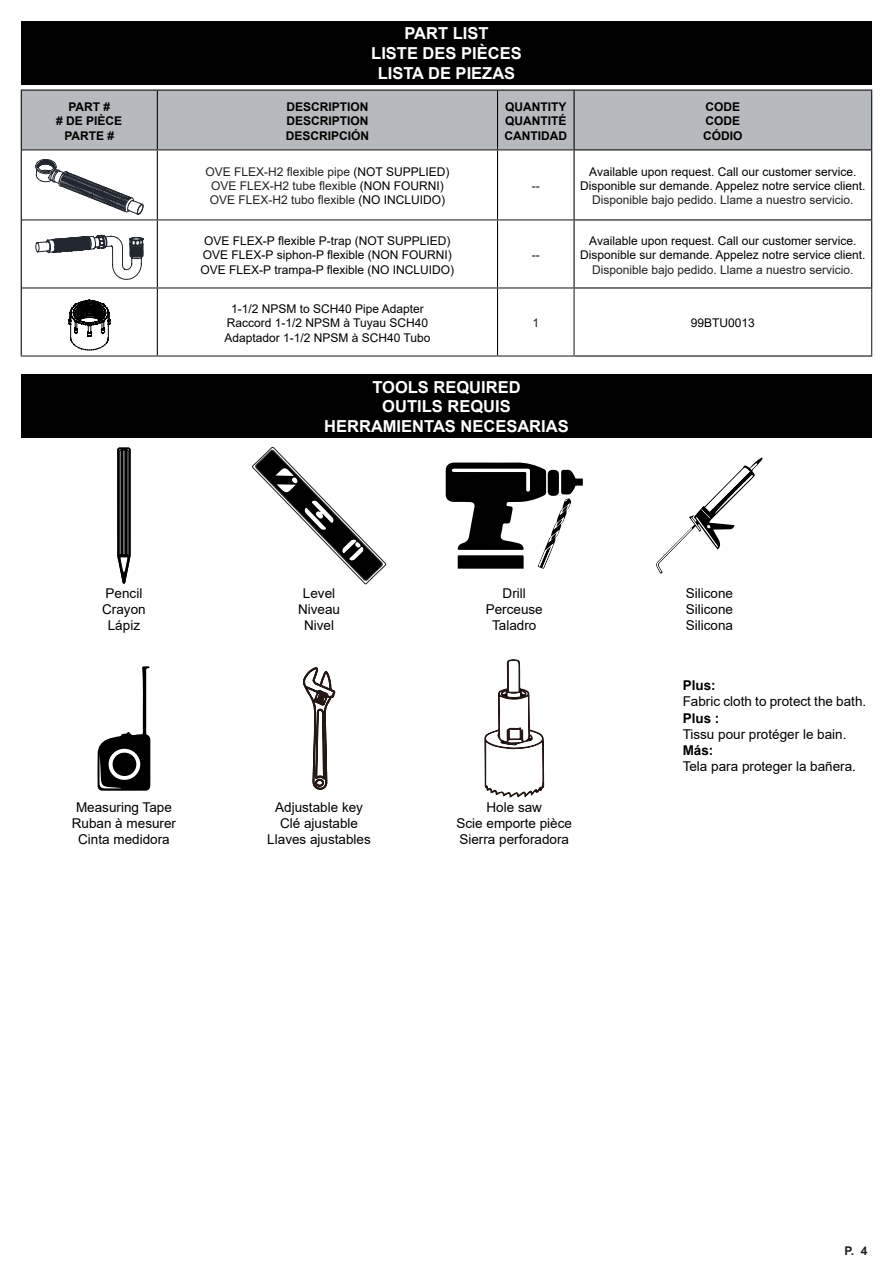
<style>
.page{position:relative;width:893px;height:1263px;background:#fff}
.page>*{position:absolute;margin:0;border:0;box-sizing:border-box;transform-origin:0 0}
.t1{font:700 16.5px "Arial";color:#fff}
.t2{font:13.5px "Arial";color:#000}
.t3{font:700 13.5px "Arial";color:#000}
.t4{font:12px "Arial";color:#000}
.t5{font:12px "Arial";color:#231f20}
.t6{font:700 12px/14.4px "Arial";color:#000;text-align:justify}
.t7{font:700 12px "Arial";color:#231f20}
.s1{color:#000}
</style>
<div class="page">
<div style="left:22px;top:91px;width:849px;height:58px;background:#b6b9bd"></div>
<hr style="left:21px;top:90px;width:136px;height:1px;background:#000">
<hr style="left:21px;top:91px;width:1px;height:59px;background:#000">
<hr style="left:157px;top:90px;width:340px;height:1px;background:#000">
<hr style="left:157px;top:91px;width:1px;height:58px;background:#000">
<hr style="left:497px;top:90px;width:77px;height:1px;background:#000">
<hr style="left:497px;top:91px;width:1px;height:58px;background:#000">
<hr style="left:574px;top:90px;width:298px;height:1px;background:#000">
<hr style="left:573px;top:91px;width:2px;height:58px;background:#000">
<hr style="left:871px;top:91px;width:1px;height:58px;background:#000">
<hr style="left:21px;top:150px;width:1px;height:70px;background:#000">
<hr style="left:157px;top:150px;width:1px;height:69px;background:#000">
<hr style="left:497px;top:150px;width:1px;height:69px;background:#000">
<hr style="left:21px;top:220px;width:1px;height:68px;background:#000">
<hr style="left:157px;top:220px;width:1px;height:67px;background:#000">
<hr style="left:497px;top:220px;width:1px;height:67px;background:#000">
<hr style="left:21px;top:288px;width:1px;height:67px;background:#000">
<hr style="left:157px;top:288px;width:1px;height:67px;background:#000">
<hr style="left:497px;top:288px;width:1px;height:67px;background:#000">
<hr style="left:22px;top:149px;width:135px;height:1px;background:#231f20">
<hr style="left:157px;top:149px;width:340px;height:1px;background:#231f20">
<hr style="left:497px;top:149px;width:76px;height:1px;background:#231f20">
<hr style="left:22px;top:219px;width:135px;height:1px;background:#231f20">
<hr style="left:157px;top:219px;width:340px;height:1px;background:#231f20">
<hr style="left:497px;top:219px;width:76px;height:1px;background:#231f20">
<hr style="left:22px;top:287px;width:135px;height:1px;background:#231f20">
<hr style="left:157px;top:287px;width:340px;height:1px;background:#231f20">
<hr style="left:497px;top:287px;width:76px;height:1px;background:#231f20">
<hr style="left:573px;top:288px;width:2px;height:67px;background:#231f20">
<hr style="left:871px;top:288px;width:1px;height:67px;background:#231f20">
<hr style="left:21px;top:355px;width:136px;height:2px;background:#231f20">
<hr style="left:157px;top:355px;width:340px;height:2px;background:#231f20">
<hr style="left:497px;top:355px;width:78px;height:2px;background:#231f20">
<hr style="left:573px;top:149px;width:299px;height:1px;background:#000">
<hr style="left:573px;top:150px;width:2px;height:69px;background:#000">
<hr style="left:871px;top:150px;width:1px;height:69px;background:#000">
<hr style="left:573px;top:219px;width:299px;height:1px;background:#000">
<hr style="left:573px;top:220px;width:2px;height:67px;background:#000">
<hr style="left:871px;top:220px;width:1px;height:67px;background:#000">
<hr style="left:573px;top:287px;width:299px;height:1px;background:#000">
<hr style="left:575px;top:355px;width:297px;height:2px;background:#000">
<div style="left:21px;top:21px;width:851px;height:64px;background:#000"></div>
<svg style="left:68px;top:299px;width:43px;height:52px"></svg>
<svg style="left:35px;top:159px;width:109px;height:56px"></svg>
<svg style="left:117px;top:448px;width:13px;height:136px;background:#3b3b3b"></svg>
<svg style="left:252px;top:446px;width:135px;height:139px"></svg>
<svg style="left:656px;top:457px;width:107px;height:117px"></svg>
<svg style="left:97px;top:666px;width:53px;height:125px"></svg>
<div style="left:113px;top:753px;width:23px;height:23px;background:#000;border-radius:50%"></div>
<svg style="left:303px;top:668px;width:33px;height:122px"></svg>
<div style="left:21px;top:375px;width:851px;height:63px;background:#000"></div>
<svg style="left:446px;top:462px;width:137px;height:336px"></svg>
<svg style="left:35px;top:234px;width:109px;height:46px"></svg>
<p class="t1" style="left:404px;top:22px;width:86px">PART LIST</p>
<p class="t1" style="left:371px;top:42px;width:152px">LISTE DES PIÈCES</p>
<p class="t1" style="left:378px;top:62px;width:139px">LISTA DE PIEZAS</p>
<p class="t6" style="left:56px;top:99px;width:68px;text-align:center">PART #<br># DE PIÈCE<br>PARTE #</p>
<p class="t6" style="left:286px;top:99px;width:85px">DESCRIPTION DESCRIPTION DESCRIPCIÓN</p>
<p class="t6" style="left:504px;top:99px;width:64px">QUANTITY QUANTITÉ CANTIDAD</p>
<p class="t6" style="left:703px;top:99px;width:41px;text-align:left">CODE<br>CODE<br>CÓDIO</p>
<p class="t5" style="left:205px;top:163px;width:245px">OVE FLEX-H2 flexible pipe <span class="s1">(NOT SUPPLIED)</span></p>
<p class="t5" style="left:211px;top:178px;width:234px">OVE FLEX-H2 tube flexible <span class="s1">(NON FOURNI)</span></p>
<p class="t5" style="left:210px;top:192px;width:237px">OVE FLEX-H2 tubo flexible <span class="s1">(NO INCLUIDO)</span></p>
<p class="t4" style="left:589px;top:163px;width:269px">Available upon request. Call our customer service.</p>
<p class="t4" style="left:580px;top:178px;width:287px">Disponible sur demande. Appelez notre service client.</p>
<p class="t5" style="left:592px;top:192px;width:263px">Disponible bajo pedido. Llame a nuestro servicio.</p>
<p class="t5" style="left:532px;top:178px;width:9px">--</p>
<p class="t4" style="left:204px;top:232px;width:248px">OVE FLEX-P flexible P-trap (NOT SUPPLIED)</p>
<p class="t4" style="left:203px;top:247px;width:250px">OVE FLEX-P siphon-P flexible (NON FOURNI)</p>
<p class="t4" style="left:201px;top:261px;width:255px">OVE FLEX-P trampa-P flexible (NO INCLUIDO)</p>
<p class="t4" style="left:231px;top:300px;width:194px">1-1/2 NPSM to SCH40 Pipe Adapter</p>
<p class="t4" style="left:227px;top:315px;width:203px">Raccord 1-1/2 NPSM à Tuyau SCH40</p>
<p class="t4" style="left:224px;top:329px;width:208px">Adaptador 1-1/2 NPSM à SCH40 Tubo</p>
<p class="t5" style="left:532px;top:247px;width:9px">--</p>
<p class="t4" style="left:589px;top:232px;width:269px">Available upon request. Call our customer service.</p>
<p class="t4" style="left:580px;top:247px;width:287px">Disponible sur demande. Appelez notre service client.</p>
<p class="t5" style="left:592px;top:261px;width:263px">Disponible bajo pedido. Llame a nuestro servicio.</p>
<p class="t5" style="left:532px;top:315px;width:8px">1</p>
<p class="t4" style="left:691px;top:315px;width:66px">99BTU0013</p>
<p class="t2" style="left:106px;top:584px;width:38px">Pencil</p>
<p class="t2" style="left:102px;top:600px;width:45px">Crayon</p>
<p class="t2" style="left:108px;top:616px;width:34px">Lápiz</p>
<p class="t2" style="left:76px;top:798px;width:97px">Measuring Tape</p>
<p class="t2" style="left:72px;top:814px;width:106px">Ruban à mesurer</p>
<p class="t2" style="left:78px;top:830px;width:93px">Cinta medidora</p>
<p class="t1" style="left:372px;top:375px;width:150px">TOOLS REQUIRED</p>
<p class="t1" style="left:382px;top:395px;width:130px">OUTILS REQUIS</p>
<p class="t1" style="left:324px;top:415px;width:246px">HERRAMIENTAS NECESARIAS</p>
<p class="t2" style="left:303px;top:584px;width:34px">Level</p>
<p class="t2" style="left:298px;top:600px;width:44px">Niveau</p>
<p class="t2" style="left:304px;top:616px;width:31px">Nivel</p>
<p class="t2" style="left:275px;top:798px;width:89px">Adjustable key</p>
<p class="t2" style="left:280px;top:814px;width:80px">Clé ajustable</p>
<p class="t2" style="left:267px;top:830px;width:105px">Llaves ajustables</p>
<p class="t2" style="left:503px;top:584px;width:25px">Drill</p>
<p class="t2" style="left:486px;top:600px;width:59px">Perceuse</p>
<p class="t2" style="left:492px;top:616px;width:46px">Taladro</p>
<p class="t2" style="left:486px;top:798px;width:57px">Hole saw</p>
<p class="t2" style="left:456px;top:814px;width:117px">Scie emporte pièce</p>
<p class="t2" style="left:459px;top:830px;width:111px">Sierra perforadora</p>
<p class="t2" style="left:686px;top:584px;width:49px">Silicone</p>
<p class="t2" style="left:686px;top:600px;width:49px">Silicone</p>
<p class="t2" style="left:686px;top:616px;width:49px">Silicona</p>
<p class="t3" style="left:683px;top:676px;width:35px">Plus:</p>
<p class="t2" style="left:683px;top:692px;width:185px">Fabric cloth to protect the bath.</p>
<p class="t3" style="left:683px;top:708px;width:38px">Plus :</p>
<p class="t2" style="left:683px;top:725px;width:165px">Tissu pour protéger le bain.</p>
<p class="t3" style="left:683px;top:741px;width:32px">Más:</p>
<p class="t2" style="left:683px;top:757px;width:175px">Tela para proteger la bañera.</p>
<p class="t7" style="left:844px;top:1242px;width:25px">P. 4</p>
</div>
